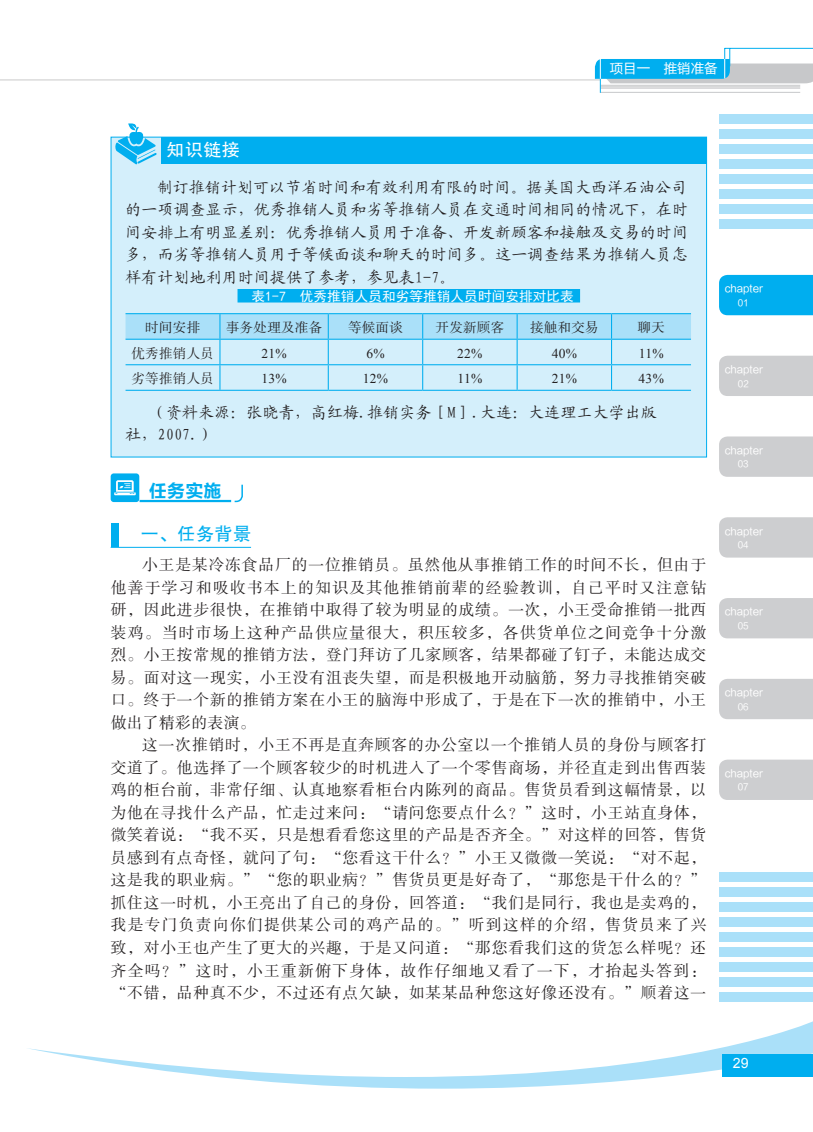
<style>
.page{position:relative;width:813px;height:1132px;background:#fff}
.page>*{position:absolute;margin:0;border:0;box-sizing:border-box;transform-origin:0 0}
.t1{font:18px "FZHTK GBK1 0";color:#00aeef}
.t2{font:18px "FZHTK GBK1 0";color:#fff}
.t3{font:18px "FZLTCHJW GB1 0";color:#00aeef}
.t4{font:15.75px/22.5px "FZSSK GBK1 0";letter-spacing:.05em;color:#231f20;text-align:justify}
.t5{font:15.75px/22.5px "Kai Ti GB2312";letter-spacing:.02em;color:#231f20;text-align:justify}
.t6{font:14.1px "Arial";color:#fff}
.t7{font:13.5px "FZSSK GBK1 0";letter-spacing:.02em;color:#231f20}
.t8{font:13.5px "Times New Roman";letter-spacing:.02em;color:#231f20}
.t9{font:13.5px "Sim Hei";letter-spacing:.015em;color:#fff}
.t10{font:13.5px "FZLTHK GBK1 0";color:#fff}
.t11{font:10.5px "FZLTHK GBK1 0";color:#fff}
.t12{font:9px "FZLTHK GBK1 0";color:#fff}
</style>
<div class="page">
<svg style="left:28px;top:1022px;width:784px;height:66px"></svg>
<div style="left:721px;top:1053px;width:91px;height:23px;background:#00aeef"></div>
<div style="left:718px;top:872px;width:94px;height:9px;background:#aae0f9"></div>
<div style="left:718px;top:887px;width:94px;height:9px;background:#aae0f9"></div>
<div style="left:718px;top:902px;width:94px;height:9px;background:#aae0f9"></div>
<div style="left:718px;top:917px;width:94px;height:9px;background:#aae0f9"></div>
<div style="left:718px;top:932px;width:94px;height:9px;background:#aae0f9"></div>
<div style="left:718px;top:947px;width:94px;height:9px;background:#aae0f9"></div>
<div style="left:718px;top:962px;width:94px;height:9px;background:#aae0f9"></div>
<div style="left:718px;top:977px;width:94px;height:9px;background:#aae0f9"></div>
<div style="left:718px;top:992px;width:94px;height:9px;background:#aae0f9"></div>
<div style="left:718px;top:114px;width:94px;height:10px;background:#aae0f9"></div>
<div style="left:718px;top:129px;width:94px;height:10px;background:#aae0f9"></div>
<div style="left:718px;top:144px;width:94px;height:10px;background:#aae0f9"></div>
<div style="left:718px;top:159px;width:94px;height:10px;background:#aae0f9"></div>
<div style="left:718px;top:174px;width:94px;height:10px;background:#aae0f9"></div>
<div style="left:718px;top:189px;width:94px;height:10px;background:#aae0f9"></div>
<div style="left:718px;top:204px;width:94px;height:10px;background:#aae0f9"></div>
<div style="left:718px;top:219px;width:94px;height:10px;background:#aae0f9"></div>
<div style="left:719px;top:275px;width:93px;height:40px;background:#00aeef"></div>
<div style="left:719px;top:355px;width:93px;height:41px;background:#cdced0"></div>
<div style="left:719px;top:436px;width:93px;height:40px;background:#cdced0"></div>
<div style="left:719px;top:517px;width:93px;height:40px;background:#cdced0"></div>
<div style="left:719px;top:598px;width:93px;height:40px;background:#cdced0"></div>
<div style="left:719px;top:679px;width:93px;height:40px;background:#cdced0"></div>
<div style="left:719px;top:759px;width:93px;height:40px;background:#cdced0"></div>
<hr style="left:13px;top:79px;width:586px;height:1px;background:#231f20">
<hr style="left:600px;top:85px;width:199px;height:1px;background:#c7c8ca">
<hr style="left:600px;top:86px;width:199px;height:1px;background:#c7c8ca">
<hr style="left:600px;top:88px;width:199px;height:1px;background:#c7c8ca">
<hr style="left:600px;top:92px;width:199px;height:1px;background:#c7c8ca">
<hr style="left:599px;top:60px;width:1px;height:33px;background:#00aeef">
<svg style="left:594px;top:48px;width:218px;height:35px"></svg>
<svg style="left:0;top:79px;width:13px;height:1px"></svg>
<hr style="left:139px;top:499px;width:92px;height:3px;background:#00aeef">
<hr style="left:111px;top:546px;width:140px;height:1px;background:#00aeef">
<div style="left:111px;top:137px;width:595px;height:320px;background:#d4effb"></div>
<div style="left:161px;top:137px;width:545px;height:26px;background:#00aeef"></div>
<svg style="left:115px;top:123px;width:42px;height:41px"></svg>
<div style="left:237px;top:289px;width:342px;height:13px;background:#00aeef"></div>
<svg style="left:125px;top:313px;width:565px;height:76px"></svg>
<hr style="left:125px;top:389px;width:95px;height:1px;background:#00aeef">
<hr style="left:220px;top:389px;width:108px;height:1px;background:#00aeef">
<hr style="left:328px;top:389px;width:94px;height:1px;background:#00aeef">
<hr style="left:422px;top:389px;width:95px;height:1px;background:#00aeef">
<hr style="left:517px;top:389px;width:94px;height:1px;background:#00aeef">
<hr style="left:611px;top:389px;width:79px;height:1px;background:#00aeef">
<div style="left:111px;top:473px;width:28px;height:29px;background:#00aeef;border-radius:3px"></div>
<svg style="left:114px;top:480px;width:22px;height:15px"></svg>
<svg style="left:234px;top:484px;width:9px;height:19px"></svg>
<div style="left:111px;top:523px;width:7px;height:24px;background:#00aeef"></div>
<p class="t10" style="left:609px;top:61px;width:109px">项目一　推销准备</p>
<p class="t2" style="left:166px;top:140px;width:75px">知识链接</p>
<p class="t5" style="left:125px;top:176px;width:563px;text-indent:32px">制订推销计划可以节省时间和有效利用有限的时间。据美国大西洋石油公司的一项调查显示，优秀推销人员和劣等推销人员在交通时间相同的情况下，在时间安排上有明显差别：优秀推销人员用于准备、开发新顾客和接触及交易的时间多，而劣等推销人员用于等候面谈和聊天的时间多。这一调查结果为推销人员怎样有计划地利用时间提供了参考，参见表1-7。</p>
<p class="t9" style="left:251px;top:289px;width:323px">表1-7 优秀推销人员和劣等推销人员时间安排对比表</p>
<p class="t7" style="left:145px;top:320px;width:56px">时间安排</p>
<p class="t7" style="left:226px;top:320px;width:98px">事务处理及准备</p>
<p class="t7" style="left:348px;top:320px;width:56px">等候面谈</p>
<p class="t7" style="left:435px;top:320px;width:70px">开发新顾客</p>
<p class="t7" style="left:529px;top:320px;width:70px">接触和交易</p>
<p class="t7" style="left:637px;top:320px;width:29px">聊天</p>
<p class="t7" style="left:131px;top:346px;width:84px">优秀推销人员</p>
<p class="t8" style="left:261px;top:344px;width:27px">21%</p>
<p class="t8" style="left:366px;top:344px;width:20px">6%</p>
<p class="t8" style="left:457px;top:344px;width:27px">22%</p>
<p class="t8" style="left:551px;top:344px;width:27px">40%</p>
<p class="t8" style="left:638px;top:344px;width:26px">11%</p>
<p class="t7" style="left:131px;top:371px;width:84px">劣等推销人员</p>
<p class="t8" style="left:261px;top:369px;width:27px">13%</p>
<p class="t8" style="left:362px;top:369px;width:27px">12%</p>
<p class="t8" style="left:457px;top:369px;width:26px">11%</p>
<p class="t8" style="left:551px;top:369px;width:27px">21%</p>
<p class="t8" style="left:638px;top:369px;width:27px">43%</p>
<p class="t5" style="left:125px;top:400px;width:532px;text-indent:25px">（资料来源：张晓青，高红梅.推销实务［M］.大连：大连理工大学出版社，2007.）</p>
<p class="t3" style="left:149px;top:480px;width:74px">任务实施</p>
<p class="t1" style="left:141px;top:523px;width:112px">一、任务背景</p>
<p class="t4" style="left:111px;top:554px;width:597px;text-indent:32px">小王是某冷冻食品厂的一位推销员。虽然他从事推销工作的时间不长，但由于他善于学习和吸收书本上的知识及其他推销前辈的经验教训，自己平时又注意钻研，因此进步很快，在推销中取得了较为明显的成绩。一次，小王受命推销一批西装鸡。当时市场上这种产品供应量很大，积压较多，各供货单位之间竞争十分激烈。小王按常规的推销方法，登门拜访了几家顾客，结果都碰了钉子，未能达成交易。面对这一现实，小王没有沮丧失望，而是积极地开动脑筋，努力寻找推销突破口。终于一个新的推销方案在小王的脑海中形成了，于是在下一次的推销中，小王做出了精彩的表演。</p>
<p class="t4" style="left:111px;top:734px;width:597px;text-indent:32px">这一次推销时，小王不再是直奔顾客的办公室以一个推销人员的身份与顾客打交道了。他选择了一个顾客较少的时机进入了一个零售商场，并径直走到出售西装鸡的柜台前，非常仔细、认真地察看柜台内陈列的商品。售货员看到这幅情景，以为他在寻找什么产品，忙走过来问：“请问您要点什么？”这时，小王站直身体，微笑着说：“我不买，只是想看看您这里的产品是否齐全。”对这样的回答，售货员感到有点奇怪，就问了句：“您看这干什么？”小王又微微一笑说：“对不起，这是我的职业病。”“您的职业病？”售货员更是好奇了，“那您是干什么的？”抓住这一时机，小王亮出了自己的身份，回答道：“我们是同行，我也是卖鸡的，我是专门负责向你们提供某公司的鸡产品的。”听到这样的介绍，售货员来了兴致，对小王也产生了更大的兴趣，于是又问道：“那您看我们这的货怎么样呢？还齐全吗？”这时，小王重新俯下身体，故作仔细地又看了一下，才抬起头答到：“不错，品种真不少，不过还有点欠缺，如某某品种您这好像还没有。”顺着这一</p>
<p class="t11" style="left:724px;top:283px;width:40px">chapter</p>
<p class="t12" style="left:737px;top:297px;width:12px">01</p>
<p class="t11" style="left:724px;top:363px;width:40px">chapter</p>
<p class="t12" style="left:737px;top:378px;width:12px">02</p>
<p class="t11" style="left:724px;top:444px;width:40px">chapter</p>
<p class="t12" style="left:737px;top:459px;width:12px">03</p>
<p class="t11" style="left:724px;top:525px;width:40px">chapter</p>
<p class="t12" style="left:737px;top:540px;width:12px">04</p>
<p class="t11" style="left:724px;top:605px;width:40px">chapter</p>
<p class="t12" style="left:737px;top:620px;width:12px">05</p>
<p class="t11" style="left:724px;top:686px;width:40px">chapter</p>
<p class="t12" style="left:737px;top:701px;width:12px">06</p>
<p class="t11" style="left:724px;top:767px;width:40px">chapter</p>
<p class="t12" style="left:737px;top:782px;width:12px">07</p>
<p class="t6" style="left:732px;top:1053px;width:17px">29</p>
</div>
